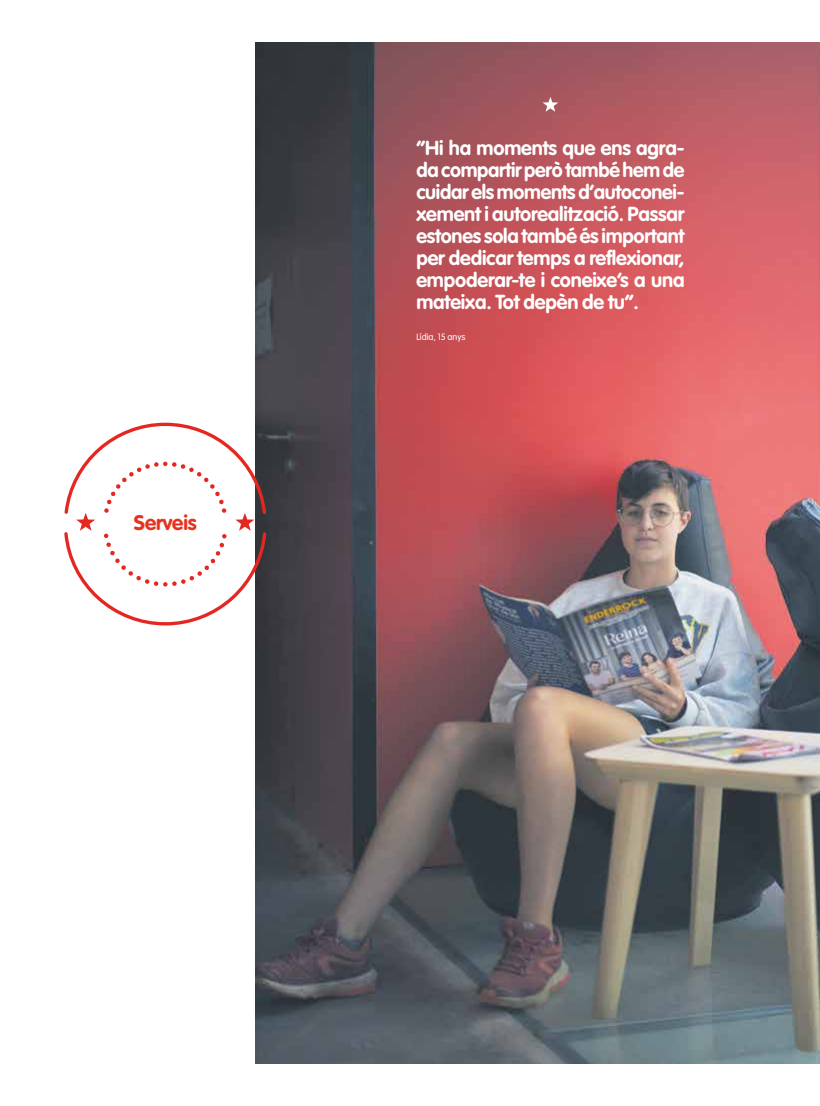
<style>
.page{position:relative;width:820px;height:1106px;background:#fff}
.page>*{position:absolute;margin:0;border:0;box-sizing:border-box;transform-origin:0 0}
.t1{font:700 20.8px "VAG Rounded";letter-spacing:-.01em;color:#e6331d}
.t2{font:700 20px/22px "VAG Rounded";letter-spacing:-.01em;color:#fff;text-align:justify}
.t3{font:300 9px "VAG Rounded";color:#fff}
</style>
<div class="page">
<img style="left:255px;top:43px;width:564px;height:1020px">
<svg style="left:64px;top:423px;width:202px;height:202px"></svg>
<svg style="left:542px;top:97px;width:16px;height:15px"></svg>
<p class="t1" style="left:134px;top:510px;width:64px">Serveis</p>
<p class="t2" style="left:416px;top:136px;width:269px">“Hi ha moments que ens agra· da compartir però també hem de cuidar els moments d’autoconei· xement i autorealització. Passar estones sola també és important per dedicar temps a reflexionar, empoderar-te i coneixe’s a una mateixa. Tot depèn de tu”.</p>
<p class="t3" style="left:416px;top:332px;width:51px">Lídia, 15 anys</p>
</div>
